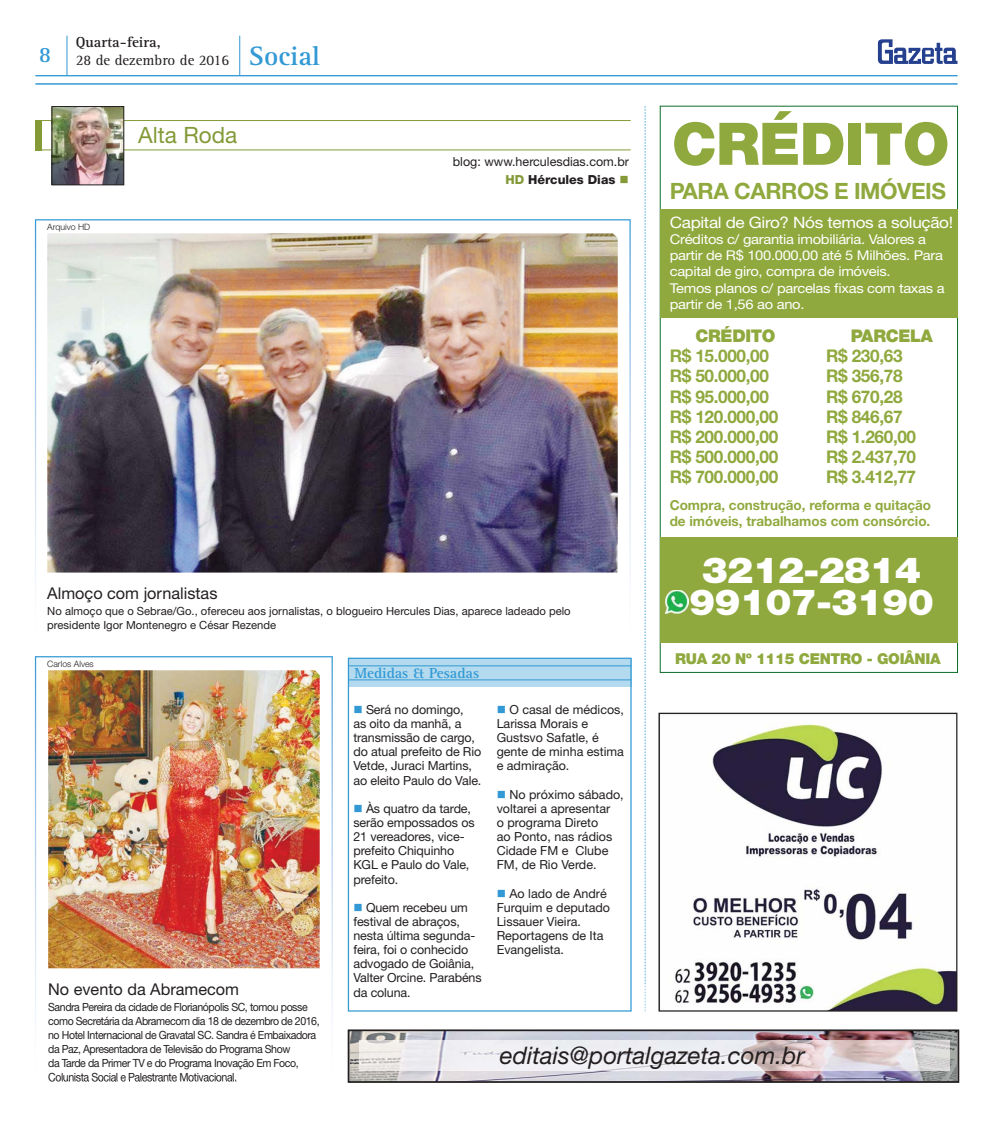
<style>
.page{position:relative;width:993px;height:1124px;background:#fff}
.page>*{position:absolute;margin:0;border:0;box-sizing:border-box;transform-origin:0 0}
.t1{font:900 58.75px "Helvetica Neue";letter-spacing:-.01em;color:#90a93e}
.t2{font:900 36px/32.5px "Helvetica Neue";letter-spacing:-.02em;color:#fff;text-align:center;scale:1.09 1}
.t3{font:italic 24.12px "Helvetica Neue";color:#231f20}
.t4{font:700 22.5px "Helvetica Neue";letter-spacing:-.02em;color:#90a93e}
.t5{font:22.5px "Helvetica Neue";color:#839a37}
.t6{font:700 17.5px/20px "Helvetica Neue";letter-spacing:-.02em;color:#90a93e}
.t7{font:900 17.5px "Helvetica Neue";letter-spacing:-.02em;color:#90a93e}
.t8{font:16.25px "Helvetica Neue";color:#231f20}
.t9{font:15.75px "Helvetica Neue";letter-spacing:-.02em;color:#fff;scale:1.09 1}
.t10{font:15px/18px "Rotis Serif";color:#231f20}
.t11{font:900 15px "Helvetica Neue";letter-spacing:-.02em;color:#90a93e}
.t12{font:700 15px "Rotis Serif";color:#3299d5}
.t13{font:700 13.75px/16.2px "Helvetica Neue";color:#90a93e}
.t14{font:13.5px/16.2px "Helvetica Neue";letter-spacing:-.02em;color:#fff;scale:1.09 1}
.t15{font:12.5px/14.1px "Helvetica Neue";letter-spacing:-.01em;color:#231f20}
.t16{font:11.25px/14.1px "Helvetica Neue";letter-spacing:-.04em;color:#231f20;scale:.94 1}
.t17{font:11.25px/14.1px "Helvetica Neue";color:#231f20}
.t18{font:300 8.75px "Helvetica Neue";color:#231f20}
.s1{font-weight:700}
.s2{font-weight:700;font-size:27.5px;color:#3299d5}
.s3{font-weight:800;color:#839a37}
.s4{font-weight:800}
</style>
<div class="page">
<svg style="left:877px;top:39px;width:80px;height:25px"></svg>
<hr style="left:67px;top:36px;width:1px;height:40px;background:#3299d5">
<hr style="left:239px;top:36px;width:1px;height:40px;background:#3299d5">
<hr style="left:35px;top:84px;width:922px;height:1px;background:#3299d5">
<hr style="left:35px;top:75px;width:922px;height:1px;background:#3299d5">
<img style="left:351px;top:1032px;width:604px;height:47px">
<img style="left:660px;top:714px;width:295px;height:295px">
<div style="left:660px;top:210px;width:297px;height:108px;background:#90a93e"></div>
<div style="left:660px;top:536px;width:297px;height:106px;background:#90a93e"></div>
<img style="left:665px;top:590px;width:23px;height:23px">
<div style="left:348px;top:658px;width:283px;height:28px;background:#b3daee"></div>
<hr style="left:348px;top:679px;width:283px;height:1px;background:#3299d5">
<div style="left:348px;top:657px;width:283px;height:354px;border:1px solid #3299d5"></div>
<hr style="left:348px;top:665px;width:283px;height:1px;background:#3299d5">
<div style="left:348px;top:1029px;width:610px;height:53px;border:2px solid #231f20"></div>
<img style="left:360px;top:1040px;width:589px;height:30px">
<div style="left:658px;top:712px;width:299px;height:299px;border:1px solid #231f20"></div>
<hr style="left:37px;top:120px;width:593px;height:1px;background:#839a37">
<hr style="left:37px;top:150px;width:593px;height:1px;background:#839a37">
<div style="left:36px;top:120px;width:6px;height:30px;background:#839a37"></div>
<img style="left:54px;top:108px;width:68px;height:75px">
<div style="left:52px;top:106px;width:72px;height:79px;border:1px solid #231f20"></div>
<svg style="left:644px;top:106px;width:1px;height:905px"></svg>
<svg style="left:35px;top:656px;width:298px;height:425px"></svg>
<svg style="left:126px;top:1079px;width:110px;height:2px"></svg>
<img style="left:49px;top:1079px;width:77px;height:2px">
<img style="left:48px;top:670px;width:271px;height:298px">
<svg style="left:35px;top:219px;width:595px;height:370px"></svg>
<img style="left:47px;top:233px;width:570px;height:339px">
<p class="t10" style="left:39px;top:34px;width:282px;text-indent:37px"><span class="s1">Quarta-feira,<br></span><sup>8</sup> 28 de dezembro de 2016 <span class="s2">Social</span></p>
<p class="t18" style="left:47px;top:224px;width:44px">Arquivo HD</p>
<h3 class="t5" style="left:138px;top:127px;width:100px">Alta Roda</h3>
<p class="t15" style="left:505px;top:153px;width:125px;line-height:18.5px;text-indent:-53px">blog: www.herculesdias.com.br<br><span class="s3">HD</span> <span class="s4">Hércules Dias</span></p>
<h3 class="t8" style="left:47px;top:587px;width:172px">Almoço com jornalistas</h3>
<p class="t17" style="left:47px;top:605px;width:524px">No almoço que o Sebrae/Go., ofereceu aos jornalistas, o blogueiro Hercules Dias, aparece ladeado pelo presidente Igor Montenegro e César Rezende</p>
<h1 class="t1" style="left:671px;top:123px;width:279px">CRÉDITO</h1>
<h3 class="t4" style="left:669px;top:183px;width:277px">PARA CARROS E IMÓVEIS</h3>
<p class="t9" style="left:669px;top:216px;width:261px">Capital de Giro? Nós temos a solução!</p>
<p class="t14" style="left:669px;top:232px;width:253px">Créditos c/ garantia imobiliária. Valores a partir de R$ 100.000,00 até 5 Milhões. Para capital de giro, compra de imóveis.<br>Temos planos c/ parcelas fixas com taxas a partir de 1,56 ao ano.</p>
<h3 class="t7" style="left:695px;top:330px;width:81px">CRÉDITO</h3>
<h3 class="t6" style="left:669px;top:348px;width:110px">R$ 15.000,00<br>R$ 50.000,00<br>R$ 95.000,00<br>R$ 120.000,00<br>R$ 200.000,00<br>R$ 500.000,00<br>R$ 700.000,00</h3>
<p class="t13" style="left:669px;top:498px;width:263px">Compra, construção, reforma e quitação de imóveis, trabalhamos com consórcio.</p>
<h3 class="t7" style="left:850px;top:330px;width:84px">PARCELA</h3>
<h3 class="t6" style="left:825px;top:348px;width:92px">R$ 230,63<br>R$ 356,78<br>R$ 670,28<br>R$ 846,67<br>R$ 1.260,00<br>R$ 2.437,70<br>R$ 3.412,77</h3>
<h2 class="t2" style="left:689px;top:556px;width:226px">3212-2814<br>99107-3190</h2>
<p class="t18" style="left:47px;top:661px;width:48px">Carlos Alves</p>
<h3 class="t8" style="left:48px;top:983px;width:192px">No evento da Abramecom</h3>
<p class="t16" style="left:48px;top:1000px;width:290px">Sandra Pereira da cidade de Florianópolis SC, tomou posse como Secretária da Abramecom dia 18 de dezembro de 2016, no Hotel Internacional de Gravatal SC. Sandra é Embaixadora da Paz, Apresentadora de Televisão do Programa Show<br>da Tarde da Primer TV e do Programa Inovação Em Foco, Colunista Social e Palestrante Motivacional.</p>
<p class="t12" style="left:354px;top:667px;width:126px">Medidas &amp; Pesadas</p>
<p class="t15" style="left:353px;top:703px;width:129px;text-indent:13px">Será no domingo,<br>as oito da manhã, a transmissão de cargo, do atual prefeito de Rio<br>Vetde, Juraci Martins, ao eleito Paulo do Vale.</p>
<p class="t15" style="left:353px;top:802px;width:123px;text-indent:13px">Às quatro da tarde, serão empossados os<br>21 vereadores, vice&shy;prefeito Chiquinho<br>KGL e Paulo do Vale, prefeito.</p>
<p class="t15" style="left:353px;top:901px;width:130px;text-indent:13px">Quem recebeu um festival de abraços, nesta última segunda&shy;feira, foi o conhecido advogado de Goiânia,<br>Valter Orcine. Parabéns da coluna.</p>
<p class="t15" style="left:496px;top:703px;width:129px;text-indent:13px">O casal de médicos,<br>Larissa Morais e<br>Gustsvo Safatle, é gente de minha estima e admiração.</p>
<p class="t15" style="left:496px;top:788px;width:128px;text-indent:13px">No próximo sábado, voltarei a apresentar<br>o programa Direto<br>ao Ponto, nas rádios<br>Cidade FM e Clube<br>FM, de Rio Verde.</p>
<p class="t15" style="left:496px;top:887px;width:115px;text-indent:13px">Ao lado de André<br>Furquim e deputado<br>Lissauer Vieira.<br>Reportagens de Ita<br>Evangelista.</p>
<p class="t11" style="left:675px;top:652px;width:267px">RUA 20 Nº 1115 CENTRO - GOIÂNIA</p>
<h3 class="t3" style="left:499px;top:1046px;width:306px">editais@portalgazeta.com.br</h3>
</div>
